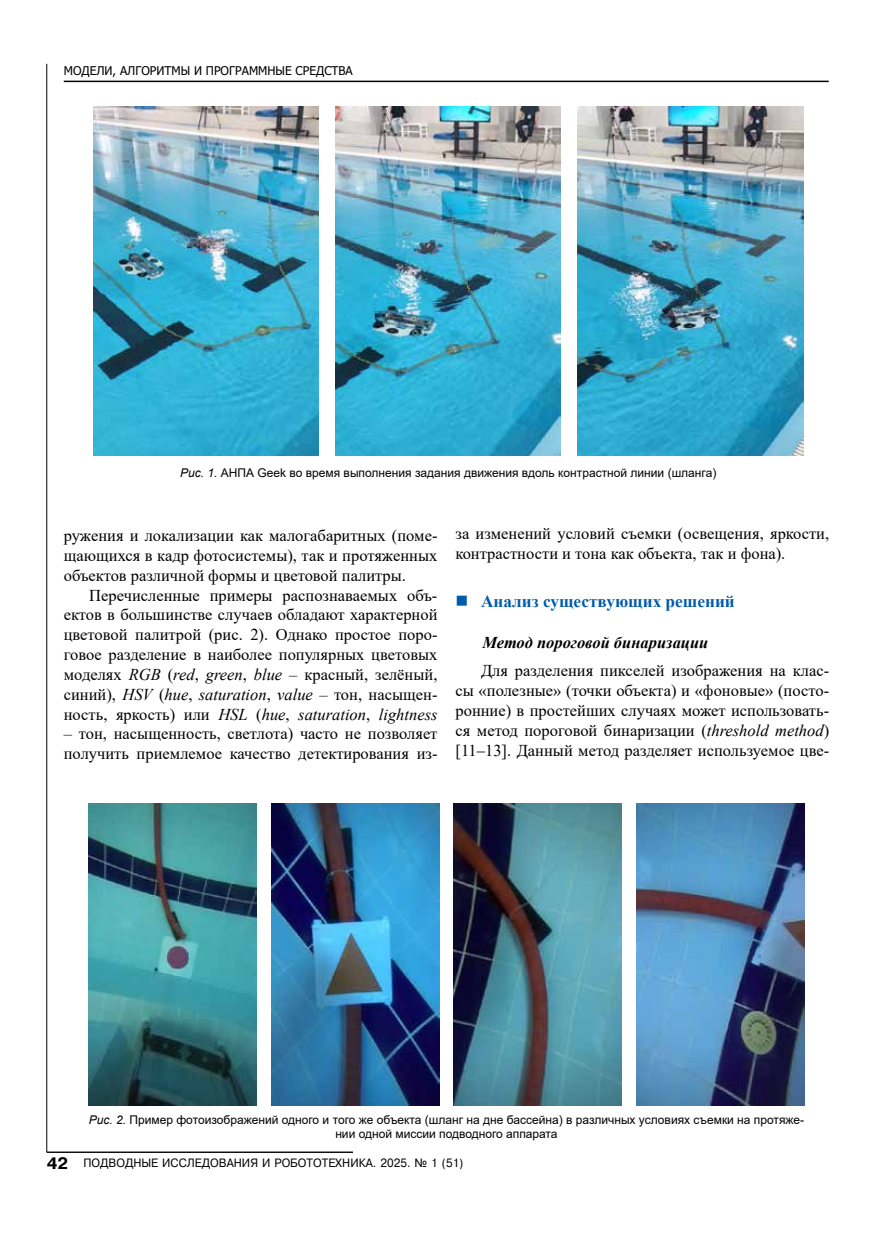
<style>
.page{position:relative;width:893px;height:1234px;background:#fff}
.page>*{position:absolute;margin:0;border:0;box-sizing:border-box;transform-origin:0 0}
.t1{font:700 17.25px "Times New Roman";color:#005baa}
.t2{font:16.5px/19.8px "Times New Roman";color:#000;text-align:justify}
.t3{font:italic 700 16.5px "Times New Roman";color:#000}
.t4{font:12px/14.1px "Arial";color:#000;text-align:center}
.t5{font:12px "Pragmatica Cyrillic";color:#000;scale:.95 1}
.t6{font:12px "Tahoma";color:#000}
.s1{font-style:italic}
.s2{font-family:"Pragmatica CTT";font-weight:700;font-size:16.5px}
</style>
<div class="page">
<hr style="left:64px;top:81px;width:765px;height:1px;background:#000">
<hr style="left:47px;top:64px;width:1px;height:1087px;background:#000">
<hr style="left:47px;top:1151px;width:306px;height:1px;background:#000">
<img style="left:94px;top:106px;width:225px;height:349px">
<img style="left:336px;top:106px;width:225px;height:349px">
<img style="left:578px;top:106px;width:225px;height:349px">
<img style="left:89px;top:803px;width:168px;height:301px">
<img style="left:271px;top:803px;width:168px;height:301px">
<img style="left:454px;top:803px;width:168px;height:301px">
<img style="left:636px;top:803px;width:168px;height:301px">
<p class="t6" style="left:64px;top:62px;width:291px">МОДЕЛИ, АЛГОРИТМЫ И ПРОГРАММНЫЕ СРЕДСТВА</p>
<p class="t4" style="left:180px;top:465px;width:538px"><span class="s1">Рис. 1.</span> АНПА Geek во время выполнения задания движения вдоль контрастной линии (шланга)</p>
<p class="t2" style="left:64px;top:525px;width:375px">ружения и локализации как малогабаритных (поме&shy;щающихся в кадр фотосистемы), так и протяженных объектов различной формы и цветовой палитры.</p>
<p class="t2" style="left:64px;top:584px;width:375px;text-indent:26px">Перечисленные примеры распознаваемых объ&shy;ектов в большинстве случаев обладают характерной цветовой палитрой (рис. 2). Однако простое поро&shy;говое разделение в наиболее популярных цветовых моделях <span class="s1">RGB</span> (<span class="s1">red</span>, <span class="s1">green</span>, <span class="s1">blue</span> – красный, зелёный, синий), <span class="s1">HSV</span> (<span class="s1">hue</span>, <span class="s1">saturation</span>, <span class="s1">value</span> – тон, насыщен&shy;ность, яркость) или <span class="s1">HSL</span> (<span class="s1">hue</span>, <span class="s1">saturation</span>, <span class="s1">lightness</span></p>
<p class="t2" style="left:64px;top:723px;width:375px">– тон, насыщенность, светлота) часто не позволяет получить приемлемое качество детектирования из-</p>
<p class="t2" style="left:455px;top:523px;width:375px">за изменений условий съемки (освещения, яркости, контрастности и тона как объекта, так и фона).</p>
<p class="t1" style="left:481px;top:588px;width:255px">Анализ существующих решений</p>
<p class="t3" style="left:482px;top:630px;width:227px">Метод пороговой бинаризации</p>
<p class="t2" style="left:455px;top:660px;width:375px;text-indent:26px">Для разделения пикселей изображения на клас&shy;сы «полезные» (точки объекта) и «фоновые» (посто&shy;ронние) в простейших случаях может использовать&shy;ся метод пороговой бинаризации (<span class="s1">threshold method</span>) [11‒13]. Данный метод разделяет используемое цве-</p>
<p class="t4" style="left:89px;top:1112px;width:717px"><span class="s1">Рис. 2.</span> Пример фотоизображений одного и того же объекта (шланг на дне бассейна) в различных условиях съемки на протяже&shy;нии одной миссии подводного аппарата</p>
<p class="t5" style="left:47px;top:1156px;width:440px"><span class="s2">42</span> ПОДВОДНЫЕ ИССЛЕДОВАНИЯ И РОБОТОТЕХНИКА. 2025. ¹ 1 (51)</p>
</div>
